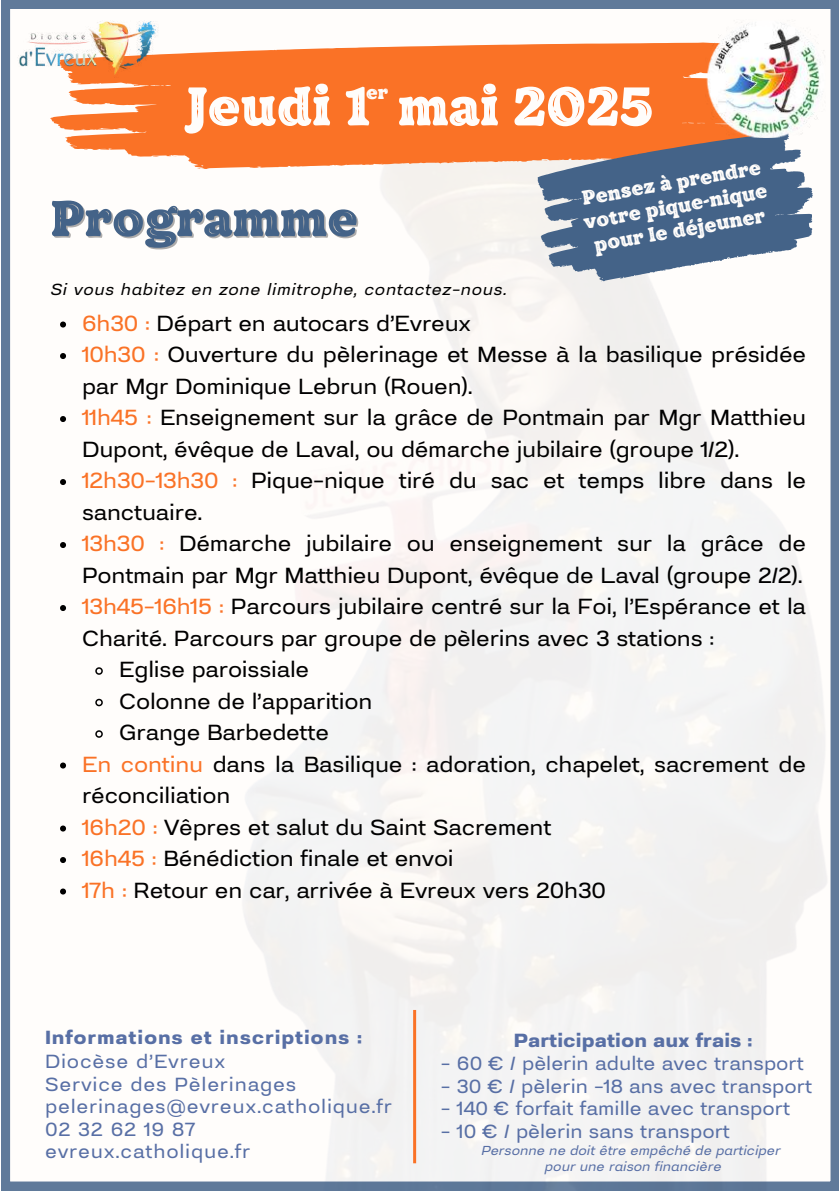
<style>
.page{position:relative;width:839px;height:1191px;background:#fff}
.page>*{position:absolute;margin:0;border:0;box-sizing:border-box;transform-origin:0 0}
.t1{font:54.4px "TT Phobos Inline";color:#fffdfb}
.t2{font:50.6px "TT Phobos Inline";color:#446388}
.t3{font:semi-expanded 21.8px "Prachason Neue";letter-spacing:-.01em;color:#000}
.t4{font:20px/24px "TT Phobos Inline";color:#fffdfb;text-align:center}
.t5{font:19.2px "TT Phobos Inline";color:#fffdfb}
.t6{font:semi-expanded 19px "Prachason Neue";color:#586fa5}
.t7{font:semi-expanded 19px/22.4px "Prachason Neue";letter-spacing:.04em;color:#586fa5}
.t8{font:700 semi-expanded 19px "Prachason Neue";letter-spacing:.04em;color:#586fa5}
.t9{font:700 semi-expanded 19px "Prachason Neue";color:#586fa5}
.t10{font:italic semi-expanded 16px "Prachason Neue";letter-spacing:.04em;color:#000}
.t11{font:italic semi-expanded 13px/15.2px "Prachason Neue";color:#586fa5;text-align:center}
.s1{color:#fa7226}
</style>
<div class="page">
<svg style="left:1px;top:0;width:122px;height:1191px"></svg>
<img style="left:123px;top:0;width:715px;height:1191px">
<svg style="left:682px;top:50px;width:23px;height:54px"></svg>
<svg style="left:60px;top:322px;width:6px;height:6px"></svg>
<svg style="left:60px;top:353px;width:6px;height:6px"></svg>
<svg style="left:60px;top:416px;width:6px;height:6px"></svg>
<svg style="left:60px;top:479px;width:6px;height:6px"></svg>
<svg style="left:60px;top:542px;width:6px;height:6px"></svg>
<svg style="left:60px;top:605px;width:6px;height:6px"></svg>
<svg style="left:94px;top:666px;width:10px;height:10px"></svg>
<svg style="left:94px;top:698px;width:10px;height:9px"></svg>
<svg style="left:94px;top:729px;width:10px;height:10px"></svg>
<svg style="left:60px;top:763px;width:6px;height:6px"></svg>
<svg style="left:60px;top:826px;width:6px;height:6px"></svg>
<svg style="left:60px;top:857px;width:6px;height:6px"></svg>
<svg style="left:60px;top:889px;width:6px;height:6px"></svg>
<svg style="left:770px;top:139px;width:42px;height:53px"></svg>
<img style="left:705px;top:19px;width:120px;height:119px">
<hr style="left:413px;top:1010px;width:3px;height:153px;background:#fa7226">
<img style="left:6px;top:9px;width:162px;height:74px">
<h1 class="t1" style="left:186px;top:74px;width:468px">Jeudi 1 mai 2025</h1>
<p class="t5" style="left:366px;top:81px;width:24px">er</p>
<h2 class="t2" style="left:51px;top:188px;width:309px">Programme</h2>
<p class="t10" style="left:51px;top:283px;width:458px">Si vous habitez en zone limitrophe, contactez-nous.</p>
<p class="t4" style="left:578px;top:187px;width:187px;rotate:-10deg">Pensez à prendre votre pique-nique pour le déjeuner</p>
<p class="t3" style="left:82px;top:313px;width:390px"><span class="s1">6h30 :</span> Départ en autocars d’Evreux</p>
<p class="t3" style="left:82px;top:345px;width:725px"><span class="s1">10h30 :</span> Ouverture du pèlerinage et Messe à la basilique présidée</p>
<p class="t3" style="left:82px;top:376px;width:392px">par Mgr Dominique Lebrun (Rouen).</p>
<p class="t3" style="left:82px;top:408px;width:725px"><span class="s1">11h45 :</span> Enseignement sur la grâce de Pontmain par Mgr Matthieu</p>
<p class="t3" style="left:82px;top:439px;width:658px">Dupont, évêque de Laval, ou démarche jubilaire (groupe 1/2).</p>
<p class="t3" style="left:82px;top:471px;width:725px"><span class="s1">12h30-13h30 :</span> Pique-nique tiré du sac et temps libre dans le</p>
<p class="t3" style="left:82px;top:502px;width:122px">sanctuaire.</p>
<p class="t3" style="left:82px;top:534px;width:725px"><span class="s1">13h30 :</span> Démarche jubilaire ou enseignement sur la grâce de</p>
<p class="t3" style="left:82px;top:565px;width:722px">Pontmain par Mgr Matthieu Dupont, évêque de Laval (groupe 2/2).</p>
<p class="t3" style="left:82px;top:597px;width:725px"><span class="s1">13h45-16h15 :</span> Parcours jubilaire centré sur la Foi, l’Espérance et la</p>
<p class="t3" style="left:82px;top:628px;width:633px">Charité. Parcours par groupe de pèlerins avec 3 stations :</p>
<p class="t3" style="left:119px;top:660px;width:192px">Eglise paroissiale</p>
<p class="t3" style="left:119px;top:691px;width:255px">Colonne de l’apparition</p>
<p class="t3" style="left:119px;top:723px;width:211px">Grange Barbedette</p>
<p class="t3" style="left:82px;top:754px;width:725px"><span class="s1">En continu</span> dans la Basilique : adoration, chapelet, sacrement de</p>
<p class="t3" style="left:82px;top:786px;width:150px">réconciliation</p>
<p class="t3" style="left:82px;top:817px;width:471px"><span class="s1">16h20 :</span> Vêpres et salut du Saint Sacrement</p>
<p class="t3" style="left:82px;top:849px;width:373px"><span class="s1">16h45 :</span> Bénédiction finale et envoi</p>
<p class="t3" style="left:82px;top:880px;width:525px"><span class="s1">17h :</span> Retour en car, arrivée à Evreux vers 20h30</p>
<p class="t8" style="left:45px;top:1029px;width:318px">Informations et inscriptions :</p>
<p class="t7" style="left:45px;top:1052px;width:348px">Diocèse d’Evreux<br>Service des Pèlerinages pelerinages@evreux.catholique.fr<br>02 32 62 19 87 evreux.catholique.fr</p>
<p class="t9" style="left:514px;top:1032px;width:240px">Participation aux frais :</p>
<p class="t6" style="left:441px;top:1055px;width:364px">- 60 € / pèlerin adulte avec transport</p>
<p class="t6" style="left:441px;top:1078px;width:372px">- 30 € / pèlerin -18 ans avec transport</p>
<p class="t6" style="left:441px;top:1100px;width:351px">- 140 € forfait famille avec transport</p>
<p class="t6" style="left:441px;top:1123px;width:290px">- 10 € / pèlerin sans transport</p>
<p class="t11" style="left:481px;top:1144px;width:301px">Personne ne doit être empêché de participer pour une raison financière</p>
</div>
